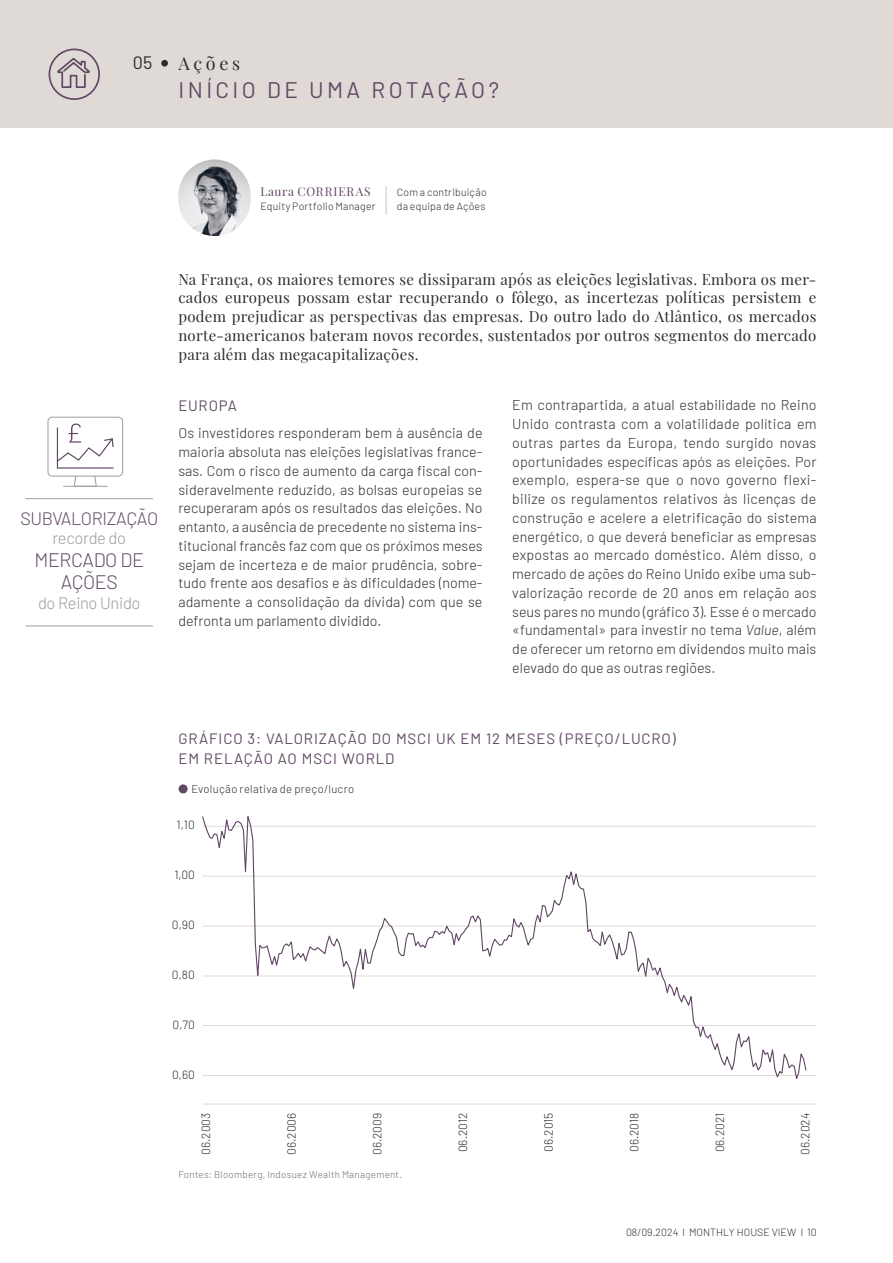
<style>
.page{position:relative;width:893px;height:1263px;background:#fff}
.page>*{position:absolute;margin:0;border:0;box-sizing:border-box;transform-origin:0 0}
.Sous_titre_IN{font:22.5px "Barlow";letter-spacing:.15em;color:#624865}
.t1{font:300 19.5px/22.5px "Barlow";letter-spacing:-.02em;color:#624865;text-align:center}
.t2{font:300 18px "Barlow";letter-spacing:-.02em;color:#624865}
.Titre_IN{font:18px "Playfair Display";letter-spacing:.2em;color:#2a2c30}
.puce_sommaire{font:18px "Barlow";color:#2a2c30}
.t3{font:300 16.5px "Barlow";letter-spacing:-.02em;color:#9d9d9c}
.Amorce_partie{font:15px/18.8px "Playfair Display";letter-spacing:.02em;color:#2a2c30;text-align:justify}
.Titre_graph-tableau{font:15px/19.5px "Barlow";letter-spacing:.06em;color:#624865}
.Sous_titre_texte{font:15px "Barlow";letter-spacing:.05em;color:#624865}
.Body_texte{font:300 14.25px/18.8px "Barlow";color:#2a2c30;text-align:justify}
.Body_texte-2{font:300 12px "Barlow";color:#2a2c30}
.t4{font:12px "Playfair Display";letter-spacing:.06em;color:#624865}
.Legende_graph{font:300 11.25px "Barlow";letter-spacing:.025em;color:#2a2c30}
.t5{font:300 10.5px "Barlow";letter-spacing:.015em;color:#2a2c30}
.Source_graph{font:300 9.75px "Barlow";letter-spacing:.03em;color:#706f6f}
.s1{font-style:italic}
</style>
<div class="page">
<div style="left:0;top:0;width:893px;height:128px;background:#dfdad5"></div>
<div style="left:161px;top:60px;width:7px;height:7px;background:#2a2c30;border-radius:50%"></div>
<img style="left:178px;top:159px;width:73px;height:77px;border-radius:36px">
<svg style="left:386px;top:186px;width:1px;height:29px"></svg>
<hr style="left:26px;top:498px;width:127px;height:1px;background:#9d9d9c">
<hr style="left:26px;top:626px;width:127px;height:1px;background:#9d9d9c">
<div style="left:48px;top:417px;width:75px;height:59px;border:1px solid #9d9d9c;border-radius:4px"></div>
<svg style="left:56px;top:423px;width:58px;height:64px"></svg>
<hr style="left:203px;top:1075px;width:613px;height:1px;background:#dfdad5">
<hr style="left:203px;top:1025px;width:613px;height:1px;background:#dfdad5">
<hr style="left:203px;top:976px;width:613px;height:1px;background:#dfdad5">
<hr style="left:203px;top:926px;width:613px;height:1px;background:#dfdad5">
<hr style="left:203px;top:876px;width:613px;height:1px;background:#dfdad5">
<hr style="left:203px;top:826px;width:613px;height:1px;background:#dfdad5">
<svg style="left:202px;top:816px;width:605px;height:263px"></svg>
<hr style="left:203px;top:1104px;width:613px;height:1px;background:#dfdad5">
<div style="left:179px;top:784px;width:9px;height:9px;background:#624865;border-radius:50%"></div>
<svg style="left:48px;top:48px;width:52px;height:52px"></svg>
<p class="puce_sommaire" style="left:133px;top:50px;width:21px">05</p>
<p class="Titre_IN" style="left:179px;top:49px;width:63px">Ações</p>
<p class="Sous_titre_IN" style="left:179px;top:74px;width:322px">INÍCIO DE UMA ROTAÇÃO?</p>
<p class="t4" style="left:260px;top:183px;width:112px">Laura CORRIERAS</p>
<p class="t5" style="left:260px;top:199px;width:117px">Equity Portfolio Manager</p>
<p class="t5" style="left:397px;top:185px;width:91px">Com a contribuição</p>
<p class="t5" style="left:397px;top:199px;width:90px">da equipa de Ações</p>
<p class="t2" style="left:20px;top:505px;width:139px">SUBVALORIZAÇÃO</p>
<p class="t3" style="left:52px;top:526px;width:75px">recorde do</p>
<p class="t1" style="left:34px;top:547px;width:111px">MERCADO DE<br>AÇÕES</p>
<p class="t3" style="left:38px;top:591px;width:104px">do Reino Unido</p>
<p class="Amorce_partie" style="left:178px;top:268px;width:640px">Na França, os maiores temores se dissiparam após as eleições legislativas. Embora os mer&shy;cados europeus possam estar recuperando o fôlego, as incertezas políticas persistem e podem prejudicar as perspectivas das empresas. Do outro lado do Atlântico, os mercados norte-americanos bateram novos recordes, sustentados por outros segmentos do mercado para além das megacapitalizações.</p>
<p class="Sous_titre_texte" style="left:178px;top:395px;width:60px">EUROPA</p>
<p class="Body_texte" style="left:178px;top:423px;width:306px">Os investidores responderam bem à ausência de maioria absoluta nas eleições legislativas france&shy;sas. Com o risco de aumento da carga fiscal con&shy;sideravelmente reduzido, as bolsas europeias se recuperaram após os resultados das eleições. No entanto, a ausência de precedente no sistema ins&shy;titucional francês faz com que os próximos meses sejam de incerteza e de maior prudência, sobre&shy;tudo frente aos desafios e às dificuldades (nome&shy;adamente a consolidação da dívida) com que se defronta um parlamento dividido.</p>
<p class="Body_texte" style="left:512px;top:395px;width:306px">Em contrapartida, a atual estabilidade no Reino Unido contrasta com a volatilidade política em outras partes da Europa, tendo surgido novas oportunidades específicas após as eleições. Por exemplo, espera-se que o novo governo flexi&shy;bilize os regulamentos relativos às licenças de construção e acelere a eletrificação do sistema energético, o que deverá beneficiar as empresas expostas ao mercado doméstico. Além disso, o mercado de ações do Reino Unido exibe uma sub&shy;valorização recorde de 20 anos em relação aos seus pares no mundo (gráfico 3). Esse é o mercado «fundamental» para investir no tema <span class="s1">Value</span>, além de oferecer um retorno em dividendos muito mais elevado do que as outras regiões.</p>
<p class="Titre_graph-tableau" style="left:178px;top:728px;width:499px">GRÁFICO 3: VALORIZAÇÃO DO MSCI UK EM 12 MESES (PREÇO/LUCRO)<br>EM RELAÇÃO AO MSCI WORLD</p>
<p class="Legende_graph" style="left:191px;top:781px;width:164px">Evolução relativa de preço/lucro</p>
<p class="Body_texte-2" style="left:177px;top:816px;width:20px">1,10</p>
<p class="Body_texte-2" style="left:174px;top:866px;width:22px">1,00</p>
<p class="Body_texte-2" style="left:172px;top:916px;width:24px">0,90</p>
<p class="Body_texte-2" style="left:172px;top:966px;width:24px">0,80</p>
<p class="Body_texte-2" style="left:173px;top:1016px;width:24px">0,70</p>
<p class="Body_texte-2" style="left:172px;top:1066px;width:24px">0,60</p>
<p class="Body_texte-2" style="left:197px;top:1155px;width:44px;rotate:-90deg">06.2003</p>
<p class="Body_texte-2" style="left:283px;top:1155px;width:44px;rotate:-90deg">06.2006</p>
<p class="Body_texte-2" style="left:368px;top:1155px;width:44px;rotate:-90deg">06.2009</p>
<p class="Body_texte-2" style="left:454px;top:1152px;width:41px;rotate:-90deg">06.2012</p>
<p class="Body_texte-2" style="left:540px;top:1152px;width:41px;rotate:-90deg">06.2015</p>
<p class="Body_texte-2" style="left:625px;top:1152px;width:41px;rotate:-90deg">06.2018</p>
<p class="Body_texte-2" style="left:711px;top:1152px;width:41px;rotate:-90deg">06.2021</p>
<p class="Body_texte-2" style="left:797px;top:1155px;width:44px;rotate:-90deg">06.2024</p>
<p class="Source_graph" style="left:178px;top:1167px;width:225px">Fontes: Bloomberg, Indosuez Wealth Management.</p>
<p class="t5" style="left:626px;top:1225px;width:192px">08/09.2024 l MONTHLY HOUSE VIEW l 10</p>
</div>
